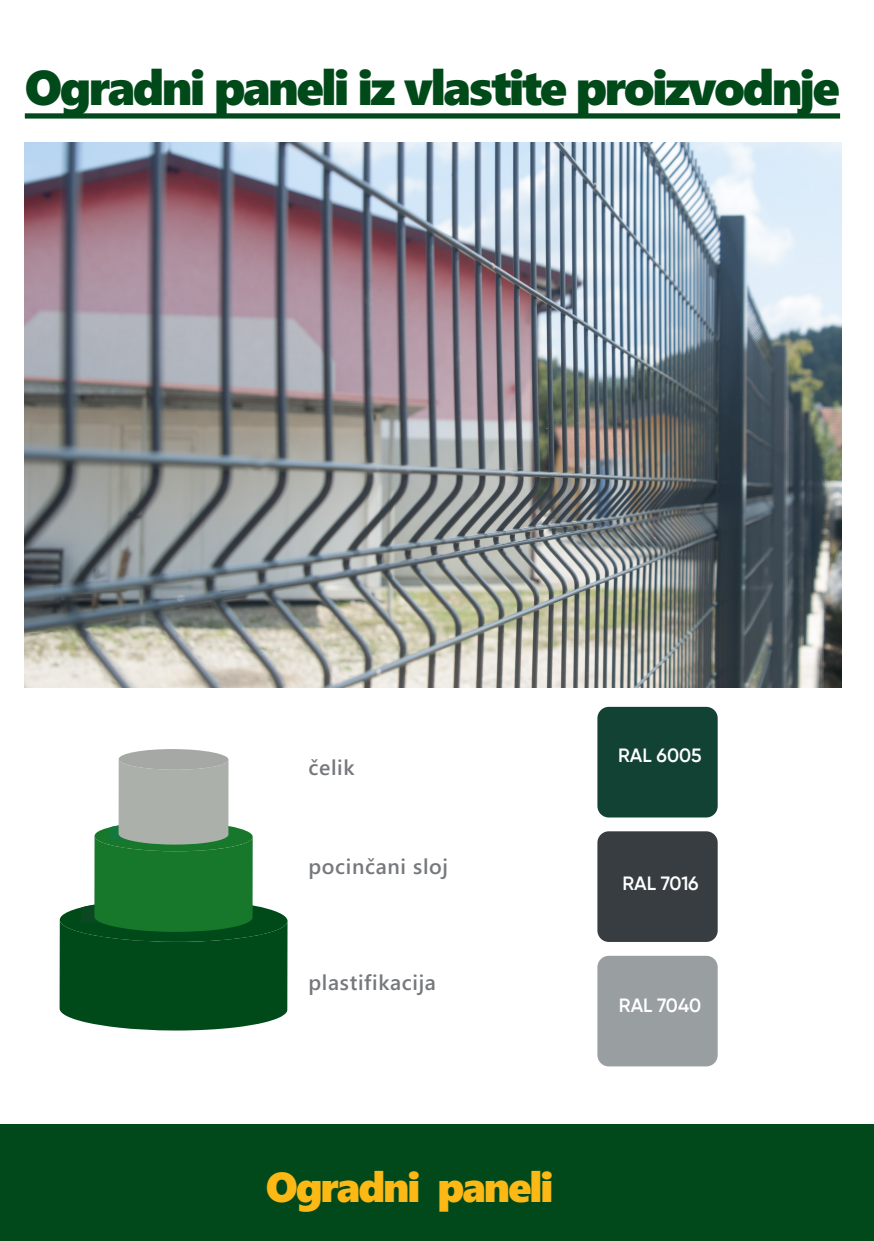
<style>
.page{position:relative;width:874px;height:1241px;background:#fff}
.page>*{position:absolute;margin:0;border:0;box-sizing:border-box;transform-origin:0 0}
.T4{font:900 49px "Segoe WP";letter-spacing:-.05em;color:#004a1a}
.T4-2{font:900 42px "Segoe WP";letter-spacing:-.05em;color:#fcb814}
.Body_Text{font:600 21.18px "Segoe WP";letter-spacing:.03em;color:#76787b}
.t1{font:600 19.07px "Gilroy";color:#fff}
</style>
<div class="page">
<div style="left:0;top:1124px;width:873px;height:116px;background:#01491a"></div>
<div style="left:25px;top:113px;width:814px;height:5px;background:#01491a"></div>
<svg style="left:60px;top:759px;width:227px;height:271px"></svg>
<div style="left:119px;top:748px;width:109px;height:21px;background:#a6a8a6;border-radius:50%"></div>
<img style="left:25px;top:142px;width:816px;height:545px">
<div style="left:597px;top:831px;width:120px;height:110px;background:#383d42;border-radius:11px"></div>
<div style="left:597px;top:706px;width:120px;height:111px;background:#124233;border-radius:11px"></div>
<div style="left:597px;top:955px;width:120px;height:111px;background:#999ea1;border-radius:11px"></div>
<p class="T4" style="left:25px;top:57px;width:816px">Ogradni paneli iz vlastite proizvodnje</p>
<p class="Body_Text" style="left:308px;top:754px;width:48px">čelik</p>
<p class="Body_Text" style="left:308px;top:853px;width:141px">pocinčani sloj</p>
<p class="Body_Text" style="left:308px;top:969px;width:129px">plastifikacija</p>
<p class="T4-2" style="left:265px;top:1159px;width:289px">Ogradni paneli</p>
<p class="t1" style="left:618px;top:743px;width:85px">RAL 6005</p>
<p class="t1" style="left:622px;top:871px;width:78px">RAL 7016</p>
<p class="t1" style="left:618px;top:992px;width:84px">RAL 7040</p>
</div>
